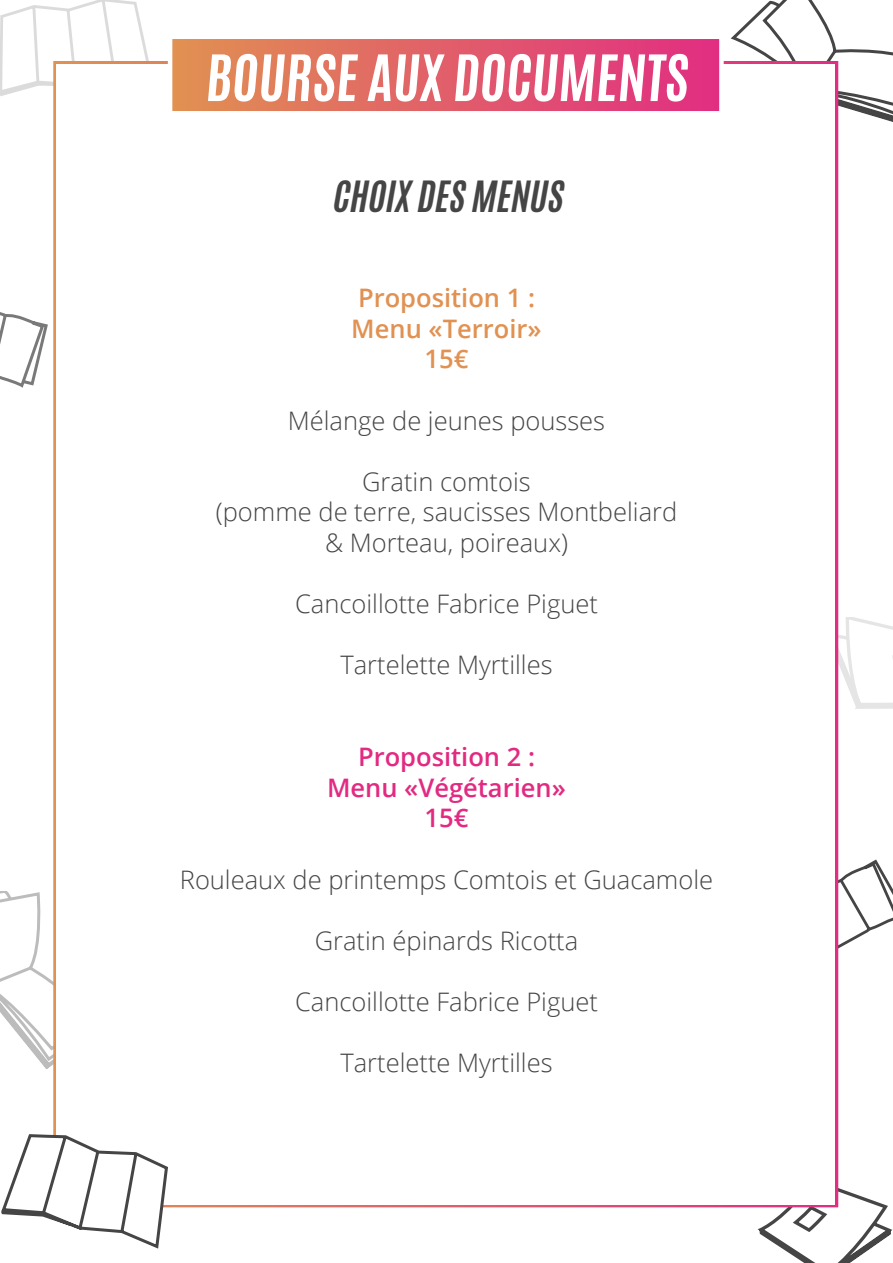
<style>
.page{position:relative;width:893px;height:1263px;background:#fff}
.page>*{position:absolute;margin:0;border:0;box-sizing:border-box;transform-origin:0 0}
.t1{font:700 54.3px "Antonio";color:#fff}
.t2{font:italic 700 36px "Antonio";color:#444544}
.t3{font:300 25.5px "Open Sans";color:#444544}
.t4{font:600 25.5px "Open Sans";color:#e22a81}
.t5{font:600 25.5px "Open Sans";color:#e19151}
</style>
<div class="page">
<svg style="left:0;top:891px;width:53px;height:178px"></svg>
<svg style="left:730px;top:0;width:163px;height:132px"></svg>
<svg style="left:0;top:312px;width:48px;height:76px"></svg>
<svg style="left:756px;top:1176px;width:137px;height:87px"></svg>
<svg style="left:0;top:0;width:149px;height:96px"></svg>
<svg style="left:838px;top:617px;width:55px;height:94px"></svg>
<svg style="left:838px;top:857px;width:55px;height:94px"></svg>
<div style="left:53px;top:61px;width:785px;height:1146px;background:#fff;border:6px solid #fff"></div>
<div style="left:170px;top:37px;width:551px;height:76px;background:linear-gradient(to right,#e19151,#e12d82)"></div>
<div style="left:168px;top:35px;width:556px;height:81px;border:4px solid #fff"></div>
<svg style="left:1px;top:1132px;width:169px;height:117px"></svg>
<p class="t1" style="left:204px;top:37px;width:492px">BOURSE AUX DOCUMENTS</p>
<p class="t2" style="left:331px;top:169px;width:242px">CHOIXDESMENUS</p>
<p class="t5" style="left:358px;top:280px;width:178px">Proposition 1 :</p>
<p class="t5" style="left:351px;top:311px;width:192px">Menu «Terroir»</p>
<p class="t5" style="left:425px;top:342px;width:45px">15€</p>
<p class="t3" style="left:288px;top:403px;width:319px">Mélange de jeunes pousses</p>
<p class="t3" style="left:362px;top:464px;width:170px">Gratin comtois</p>
<p class="t3" style="left:216px;top:495px;width:463px">(pomme de terre, saucisses Montbeliard</p>
<p class="t3" style="left:325px;top:525px;width:244px">&amp; Morteau, poireaux)</p>
<p class="t3" style="left:295px;top:586px;width:304px">Cancoillotte Fabrice Piguet</p>
<p class="t3" style="left:340px;top:648px;width:214px">Tartelette Myrtilles</p>
<p class="t4" style="left:358px;top:739px;width:178px">Proposition 2 :</p>
<p class="t4" style="left:327px;top:770px;width:240px">Menu «Végétarien»</p>
<p class="t4" style="left:425px;top:801px;width:45px">15€</p>
<p class="t3" style="left:180px;top:862px;width:535px">Rouleaux de printemps Comtois et Guacamole</p>
<p class="t3" style="left:315px;top:923px;width:265px">Gratin épinards Ricotta</p>
<p class="t3" style="left:295px;top:984px;width:304px">Cancoillotte Fabrice Piguet</p>
<p class="t3" style="left:340px;top:1045px;width:214px">Tartelette Myrtilles</p>
</div>
